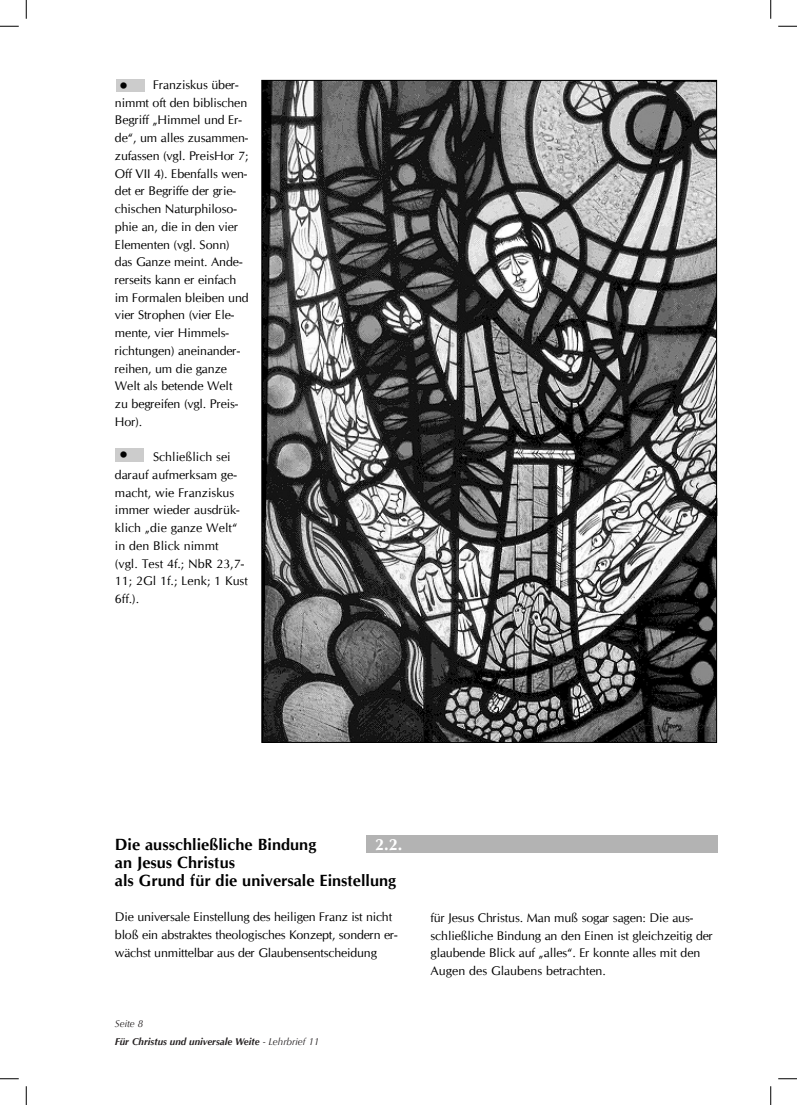
<style>
.page{position:relative;width:797px;height:1105px;background:#fff}
.page>*{position:absolute;margin:0;border:0;box-sizing:border-box;transform-origin:0 0}
.t1{font:700 16.25px/17.8px "Cg Omega";color:#000}
.t2{font:700 16.25px "Cg Omega";color:#fff}
.t3{font:12.5px/17.8px "Cg Omega";letter-spacing:-.01em;color:#000}
.t4{font:italic 700 10px/17.8px "Cg Omega";color:#000}
.t5{font:italic 700 10px "Optima";color:#231f20}
.t6{font:italic 10px "Optima";color:#231f20}
.s1{font-weight:400}
</style>
<div class="page">
<div style="left:367px;top:835px;width:351px;height:18px;background:#b3b3b3"></div>
<div style="left:116px;top:79px;width:28px;height:13px;background:#ccc"></div>
<div style="left:116px;top:449px;width:28px;height:13px;background:#ccc"></div>
<img style="left:263px;top:82px;width:452px;height:659px">
<svg style="left:0;top:25px;width:19px;height:2px"></svg>
<svg style="left:778px;top:25px;width:19px;height:2px"></svg>
<svg style="left:0;top:1078px;width:19px;height:1px"></svg>
<svg style="left:778px;top:1078px;width:19px;height:1px"></svg>
<svg style="left:25px;top:0;width:2px;height:19px"></svg>
<svg style="left:25px;top:1086px;width:2px;height:19px"></svg>
<svg style="left:770px;top:0;width:1px;height:19px"></svg>
<svg style="left:770px;top:1086px;width:1px;height:19px"></svg>
<p class="t3" style="left:115px;top:76px;width:135px;text-indent:38px">Franziskus über&shy;nimmt oft den biblischen<br>Begriff „Himmel und Er&shy;de“, um alles zusammen&shy;zufassen (vgl. PreisHor 7;<br>Off VII 4). Ebenfalls wen&shy;det er Begriffe der grie&shy;chischen Naturphiloso&shy;phie an, die in den vier<br>Elementen (vgl. Sonn) das Ganze meint. Ande&shy;rerseits kann er einfach im Formalen bleiben und vier Strophen (vier Ele&shy;mente, vier Himmels&shy;richtungen) aneinander&shy;reihen, um die ganze<br>Welt als betende Welt<br>zu begreifen (vgl. Preis-<br>Hor).</p>
<p class="t3" style="left:115px;top:448px;width:135px;text-indent:38px">Schließlich sei darauf aufmerksam ge&shy;macht, wie Franziskus immer wieder ausdrük&shy;klich „die ganze Welt“ in den Blick nimmt<br>(vgl. Test 4f.; NbR 23,7-<br>11; 2Gl 1f.; Lenk; 1 Kust<br>6ff.).</p>
<p class="t3" style="left:119px;top:77px;width:11px">•</p>
<p class="t3" style="left:119px;top:446px;width:11px">•</p>
<h1 class="t1" style="left:115px;top:836px;width:203px">Die ausschließliche Bindung</h1>
<h1 class="t2" style="left:375px;top:835px;width:29px">2.2.</h1>
<h1 class="t1" style="left:115px;top:853px;width:283px">an Jesus Christus<br>als Grund für die universale Einstellung</h1>
<p class="t3" style="left:115px;top:908px;width:284px">Die universale Einstellung des heiligen Franz ist nicht bloß ein abstraktes theologisches Konzept, sondern er&shy;wächst unmittelbar aus der Glaubensentscheidung</p>
<p class="t3" style="left:430px;top:909px;width:284px">für Jesus Christus. Man muß sogar sagen: Die aus&shy;schließliche Bindung an den Einen ist gleichzeitig der glaubende Blick auf „alles“. Er konnte alles mit den Augen des Glaubens betrachten.</p>
<p class="t6" style="left:115px;top:1018px;width:30px">Seite 8</p>
<p class="t5" style="left:115px;top:1036px;width:146px">Für Christus und universale Weite</p>
<p class="t4" style="left:116px;top:1015px;width:204px"><span class="s1">Seite 8<br></span>Für Christus und universale Weite<span class="s1">- Lehrbrief 11</span></p>
</div>
